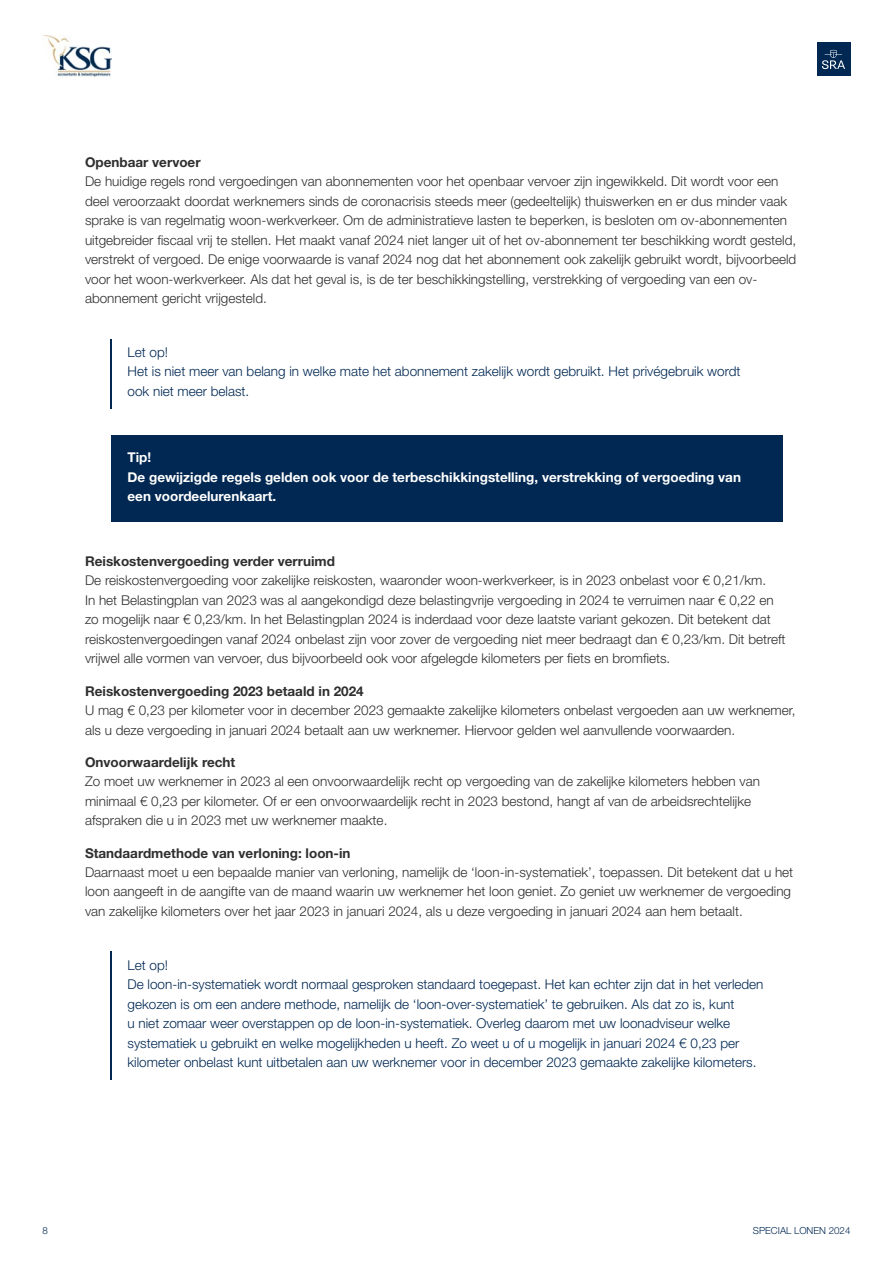
<style>
.page{position:relative;width:893px;height:1263px;background:#fff}
.page>*{position:absolute;margin:0;border:0;box-sizing:border-box;transform-origin:0 0}
.t1{font:300 13.5px/19.5px "Helvetica Neue LT Std";color:#2f2f2f}
.t2{font:300 13.5px/19.5px "Helvetica Neue LT Std";color:#002853}
.t3{font:700 13.5px "Helvetica Neue LT Std";color:#2f2f2f}
.t4{font:700 13.5px/19.5px "Helvetica Neue LT Std";color:#fff}
.t5{font:300 9.75px "Helvetica Neue LT Std";color:#002853}
</style>
<div class="page">
<img style="left:44px;top:36px;width:68px;height:40px">
<div style="left:817px;top:43px;width:33px;height:33px;background:#002853"></div>
<svg style="left:822px;top:50px;width:23px;height:19px"></svg>
<hr style="left:111px;top:339px;width:1px;height:69px;background:#002853">
<div style="left:111px;top:436px;width:671px;height:86px;background:#002853"></div>
<hr style="left:111px;top:951px;width:1px;height:128px;background:#002853">
<p class="t3" style="left:85px;top:154px;width:117px">Openbaar vervoer</p>
<p class="t1" style="left:85px;top:172px;width:713px">De huidige regels rond vergoedingen van abonnementen voor het openbaar vervoer zijn ingewikkeld. Dit wordt voor een deel veroorzaakt doordat werknemers sinds de coronacrisis steeds meer (gedeeltelijk) thuiswerken en er dus minder vaak sprake is van regelmatig woon-werkverkeer. Om de administratieve lasten te beperken, is besloten om ov-abonnementen uitgebreider fiscaal vrij te stellen. Het maakt vanaf 2024 niet langer uit of het ov-abonnement ter beschikking wordt gesteld, verstrekt of vergoed. De enige voorwaarde is vanaf 2024 nog dat het abonnement ook zakelijk gebruikt wordt, bijvoorbeeld voor het woon-werkverkeer. Als dat het geval is, is de ter beschikkingstelling, verstrekking of vergoeding van een ov&shy;abonnement gericht vrijgesteld.</p>
<p class="t2" style="left:128px;top:342px;width:614px">Let op!<br>Het is niet meer van belang in welke mate het abonnement zakelijk wordt gebruikt. Het privégebruik wordt ook niet meer belast.</p>
<p class="t4" style="left:128px;top:447px;width:615px">Tip!<br>De gewijzigde regels gelden ook voor de terbeschikkingstelling, verstrekking of vergoeding van een voordeelurenkaart.</p>
<p class="t3" style="left:85px;top:553px;width:252px">Reiskostenvergoeding verder verruimd</p>
<p class="t1" style="left:85px;top:570px;width:702px">De reiskostenvergoeding voor zakelijke reiskosten, waaronder woon-werkverkeer, is in 2023 onbelast voor € 0,21/km.<br>In het Belastingplan van 2023 was al aangekondigd deze belastingvrije vergoeding in 2024 te verruimen naar € 0,22 en zo mogelijk naar € 0,23/km. In het Belastingplan 2024 is inderdaad voor deze laatste variant gekozen. Dit betekent dat reiskostenvergoedingen vanaf 2024 onbelast zijn voor zover de vergoeding niet meer bedraagt dan € 0,23/km. Dit betreft vrijwel alle vormen van vervoer, dus bijvoorbeeld ook voor afgelegde kilometers per fiets en bromfiets.</p>
<p class="t3" style="left:85px;top:682px;width:280px">Reiskostenvergoeding 2023 betaald in 2024</p>
<p class="t1" style="left:85px;top:700px;width:712px">U mag € 0,23 per kilometer voor in december 2023 gemaakte zakelijke kilometers onbelast vergoeden aan uw werknemer, als u deze vergoeding in januari 2024 betaalt aan uw werknemer. Hiervoor gelden wel aanvullende voorwaarden.</p>
<p class="t3" style="left:85px;top:754px;width:152px">Onvoorwaardelijk recht</p>
<p class="t1" style="left:85px;top:771px;width:677px">Zo moet uw werknemer in 2023 al een onvoorwaardelijk recht op vergoeding van de zakelijke kilometers hebben van minimaal € 0,23 per kilometer. Of er een onvoorwaardelijk recht in 2023 bestond, hangt af van de arbeidsrechtelijke afspraken die u in 2023 met uw werknemer maakte.</p>
<p class="t3" style="left:85px;top:844px;width:267px">Standaardmethode van verloning: loon-in</p>
<p class="t1" style="left:85px;top:862px;width:710px">Daarnaast moet u een bepaalde manier van verloning, namelijk de ‘loon-in-systematiek’, toepassen. Dit betekent dat u het loon aangeeft in de aangifte van de maand waarin uw werknemer het loon geniet. Zo geniet uw werknemer de vergoeding van zakelijke kilometers over het jaar 2023 in januari 2024, als u deze vergoeding in januari 2024 aan hem betaalt.</p>
<p class="t2" style="left:128px;top:955px;width:637px">Let op!<br>De loon-in-systematiek wordt normaal gesproken standaard toegepast. Het kan echter zijn dat in het verleden gekozen is om een andere methode, namelijk de ‘loon-over-systematiek’ te gebruiken. Als dat zo is, kunt<br>u niet zomaar weer overstappen op de loon-in-systematiek. Overleg daarom met uw loonadviseur welke systematiek u gebruikt en welke mogelijkheden u heeft. Zo weet u of u mogelijk in januari 2024 € 0,23 per kilometer onbelast kunt uitbetalen aan uw werknemer voor in december 2023 gemaakte zakelijke kilometers.</p>
<p class="t5" style="left:43px;top:1224px;width:7px">8</p>
<p class="t5" style="left:753px;top:1224px;width:99px">SPECIAL LONEN 2024</p>
</div>
